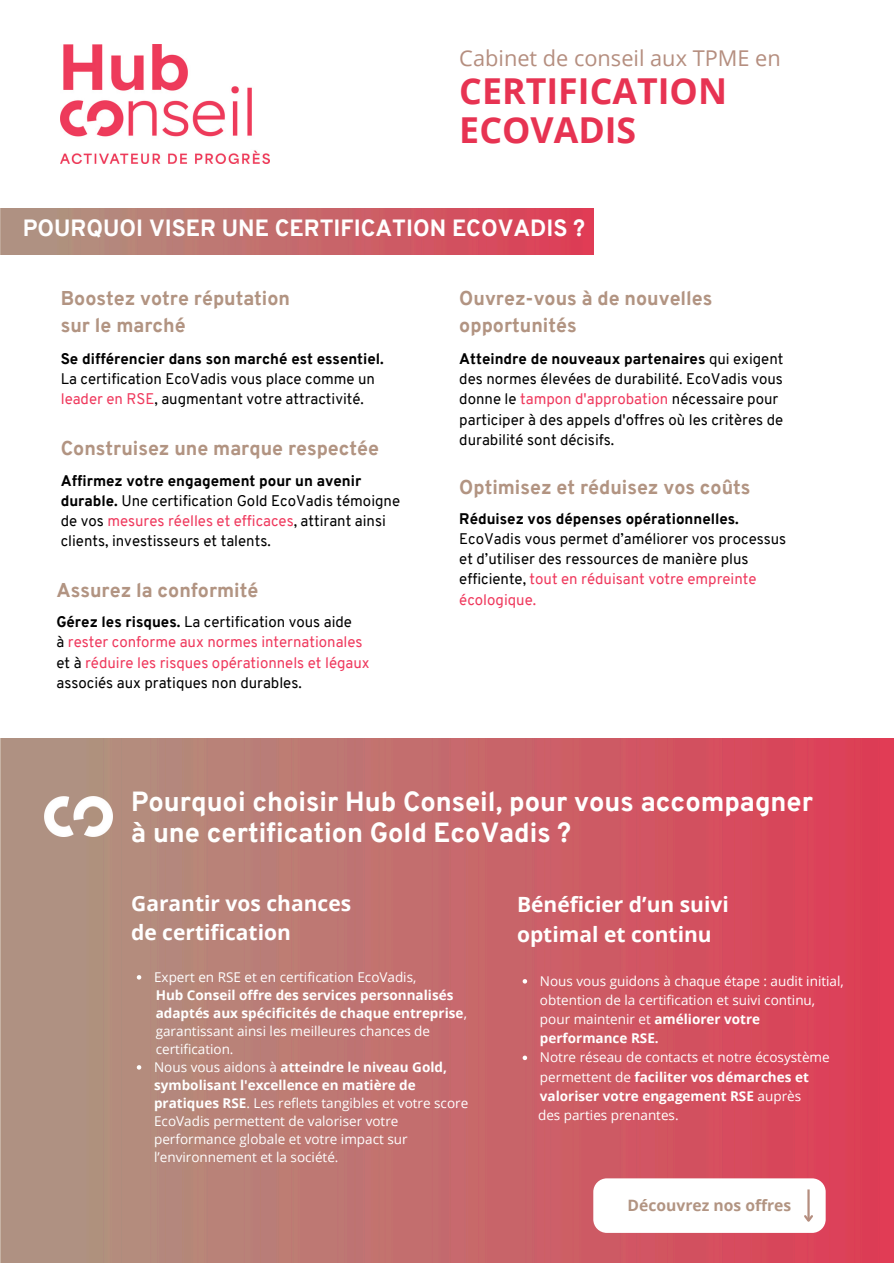
<style>
.page{position:relative;width:894px;height:1264px;background:#fff}
.page>*{position:absolute;margin:0;border:0;box-sizing:border-box;transform-origin:0 0}
.t1{font:700 35.7px/38.2px "Open Sans";color:#e73352}
.t2{font:800 27px/31.5px "Overpass";color:#fffffe}
.t3{font:800 22.95px "Overpass";color:#fff}
.t4{font:21.75px "Open Sans";color:#b58e7f}
.t5{font:700 21px/30.3px "Open Sans";color:#fffffe}
.t6{font:700 21px/29.2px "Open Sans";color:#fff}
.t7{font:800 19.5px/27px "Overpass";color:#b29482}
.t8{font:700 15.6px "Open Sans";color:#b29482}
.t9{font:15px/20.2px "Overpass";color:#000}
.t10{font:800 15px "Overpass";color:#000}
.t11{font:15px "Overpass";color:#ef395d}
.t12{font:13.5px/18px "Open Sans";color:#fff}
.t13{font:13.5px/19.2px "Open Sans";color:#fffffe}
.t14{font:700 13.5px "Open Sans";color:#fff}
.s1{color:#ef395d}
.s2{font-weight:400}
.s3{font-weight:800}
.s4{color:#000}
.s5{font-weight:700}
</style>
<div class="page">
<img style="left:61px;top:45px;width:208px;height:119px">
<img style="left:0;top:208px;width:593px;height:46px">
<img style="left:0;top:738px;width:893px;height:524px">
<img style="left:44px;top:796px;width:69px;height:40px">
<div style="left:593px;top:1178px;width:232px;height:54px;background:#fff;border-radius:14px"></div>
<svg style="left:522px;top:979px;width:5px;height:4px"></svg>
<svg style="left:522px;top:1055px;width:5px;height:5px"></svg>
<svg style="left:137px;top:975px;width:4px;height:4px"></svg>
<svg style="left:137px;top:1065px;width:4px;height:4px"></svg>
<hr style="left:807px;top:1189px;width:2px;height:31px;background:#b58e7f">
<svg style="left:804px;top:1212px;width:9px;height:10px"></svg>
<p class="t4" style="left:459px;top:43px;width:323px">Cabinet de conseil aux TPME en</p>
<p class="t1" style="left:459px;top:71px;width:269px">CERTIFICATION<br>ECOVADIS</p>
<p class="t3" style="left:23px;top:219px;width:563px">POURQUOI VISER UNE CERTIFICATION ECOVADIS ?</p>
<h5 class="t7" style="left:61px;top:287px;width:231px">Boostez votre réputation sur le marché</h5>
<p class="t10" style="left:61px;top:353px;width:324px">Se différencier dans son marché est essentiel.</p>
<h5 class="t9" style="left:61px;top:370px;width:315px">La certification EcoVadis vous place comme un <span class="s1">leader en RSE</span>, augmentant votre attractivité.</h5>
<p class="t7" style="left:459px;top:287px;width:254px">Ouvrez-vous à de nouvelles opportunités</p>
<p class="t10" style="left:459px;top:353px;width:325px">Atteindre de nouveaux partenaires <span class="s2">qui exigent</span></p>
<p class="t9" style="left:459px;top:370px;width:325px">des normes élevées de durabilité. EcoVadis vous donne le <span class="s1">tampon d'approbation</span> nécessaire pour participer à des appels d'offres où les critères de durabilité sont décisifs.</p>
<p class="t7" style="left:61px;top:437px;width:320px">Construisez une marque respectée</p>
<h5 class="t9" style="left:61px;top:471px;width:341px"><span class="s3">Affirmez votre engagement pour un avenir durable.</span> Une certification Gold EcoVadis témoigne de vos <span class="s1">mesures réelles et efficaces</span>, attirant ainsi clients, investisseurs et talents.</h5>
<p class="t7" style="left:459px;top:475px;width:293px">Optimisez et réduisez vos coûts</p>
<p class="t10" style="left:459px;top:512px;width:281px">Réduisez vos dépenses opérationnelles.</p>
<h5 class="t9" style="left:459px;top:530px;width:328px">EcoVadis vous permet d’améliorer vos processus</h5>
<p class="t9" style="left:459px;top:550px;width:299px">et d’utiliser des ressources de manière plus efficiente, <span class="s1">tout en réduisant votre empreinte écologique.</span></p>
<p class="t7" style="left:56px;top:578px;width:203px">Assurez la conformité</p>
<p class="t9" style="left:56px;top:613px;width:297px"><span class="s3">Gérez les risques.</span> La certification vous aide</p>
<p class="t11" style="left:56px;top:636px;width:307px"><span class="s4">à</span> rester conforme aux normes internationales</p>
<p class="t11" style="left:56px;top:656px;width:314px"><span class="s4">et à</span> réduire les risques opérationnels et légaux</p>
<h1 class="t9" style="left:56px;top:674px;width:247px">associés aux pratiques non durables.</h1>
<h3 class="t2" style="left:131px;top:788px;width:683px">Pourquoi choisir Hub Conseil, pour vous accompagner à une certification Gold EcoVadis ?</h3>
<p class="t6" style="left:131px;top:888px;width:221px">Garantir vos chances de certification</p>
<p class="t12" style="left:154px;top:967px;width:264px">Expert en RSE et en certification EcoVadis,</p>
<h3 class="t14" style="left:156px;top:985px;width:299px">Hub Conseil offre des services personnalisés</h3>
<p class="t14" style="left:156px;top:1003px;width:313px">adaptés aux spécificités de chaque entreprise<span class="s2">,</span></p>
<p class="t12" style="left:156px;top:1021px;width:276px">garantissant ainsi les meilleures chances de</p>
<p class="t12" style="left:156px;top:1039px;width:79px">certification.</p>
<h6 class="t12" style="left:154px;top:1057px;width:315px">Nous vous aidons à <span class="s5">atteindre le niveau Gold, symbolisant l'excellence en matière de pratiques RSE</span>. Les reflets tangibles et votre score EcoVadis permettent de valoriser votre performance globale et votre impact sur l’environnement et la société.</h6>
<p class="t5" style="left:517px;top:888px;width:213px">Bénéficier d’un suivi optimal et continu</p>
<p class="t13" style="left:540px;top:971px;width:305px">Nous vous guidons à chaque étape : audit initial, obtention de la certification et suivi continu, pour maintenir et <span class="s5">améliorer votre performance RSE.</span></p>
<p class="t13" style="left:540px;top:1047px;width:291px">Notre réseau de contacts et notre écosystème permettent de <span class="s5">faciliter vos démarches et valoriser votre engagement RSE</span> auprès</p>
<p class="t13" style="left:538px;top:1104px;width:142px">des parties prenantes.</p>
<h5 class="t8" style="left:627px;top:1194px;width:165px">Découvrez nos offres</h5>
</div>
